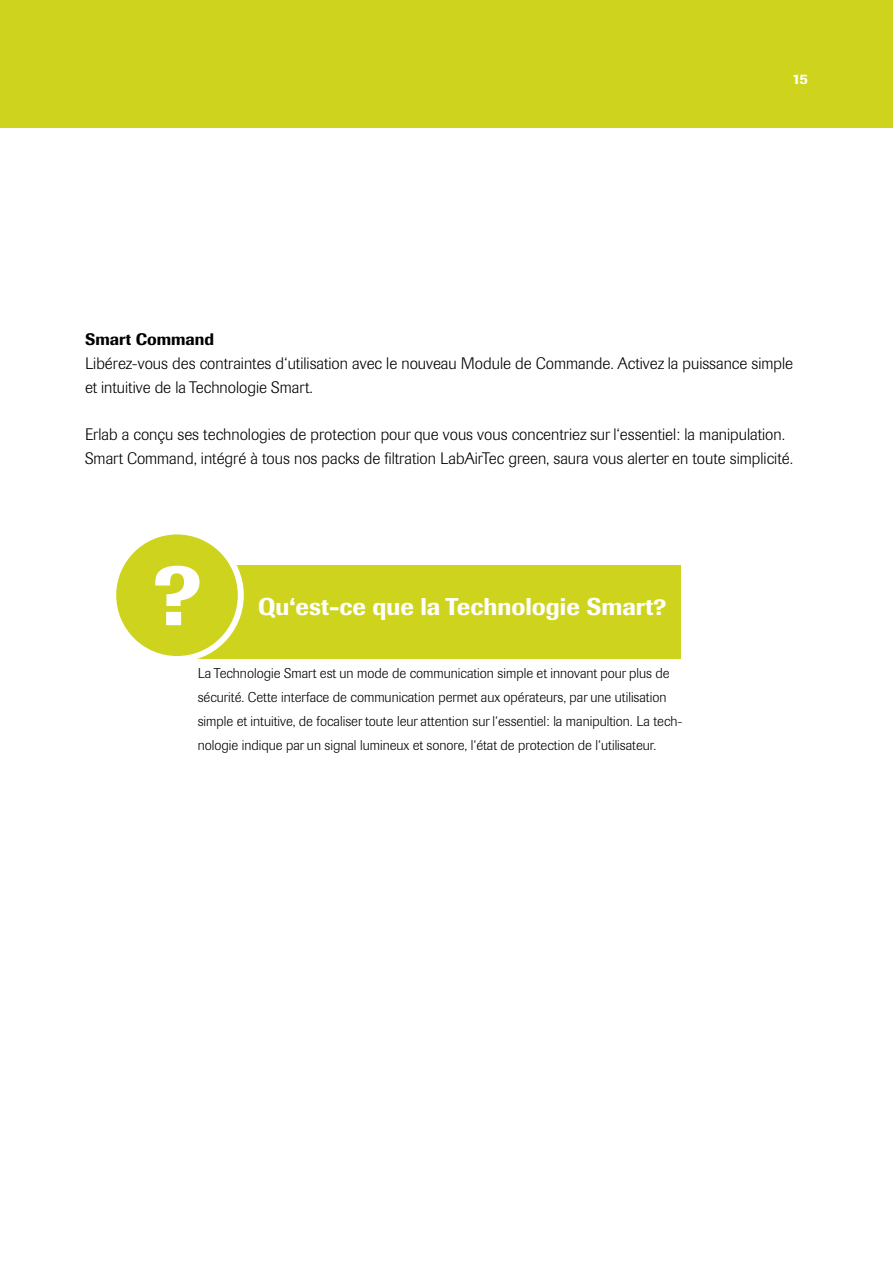
<style>
.page{position:relative;width:893px;height:1263px;background:#fff}
.page>*{position:absolute;margin:0;border:0;box-sizing:border-box;transform-origin:0 0}
.t1{font:500 90px "Imago BQ";color:#fff}
.t2{font:500 24px "Imago BQ";color:#fff}
.t3{font:300 16.5px/24px "Imago BQ";color:#000}
.t4{font:500 16.5px "Imago BQ";color:#000}
.t5{font:500 14.25px "Imago BQ";color:#fff}
.t6{font:300 14.1px/23.9px "Imago BQ";color:#000}
</style>
<div class="page">
<div style="left:0;top:0;width:893px;height:128px;background:#ced41e"></div>
<div style="left:169px;top:565px;width:512px;height:93px;background:#ced41e"></div>
<div style="left:113px;top:531px;width:128px;height:128px;background:#ced41e;border-radius:50%"></div>
<div style="left:110px;top:528px;width:134px;height:134px;border:6px solid #fff;border-radius:50%"></div>
<p class="t5" style="left:792px;top:70px;width:17px">15</p>
<p class="t4" style="left:85px;top:329px;width:131px">Smart Command</p>
<p class="t3" style="left:85px;top:351px;width:710px">Libérez-vous des contraintes d‘utilisation avec le nouveau Module de Commande. Activez la puissance simple et intuitive de la Technologie Smart.</p>
<p class="t3" style="left:85px;top:423px;width:710px">Erlab a conçu ses technologies de protection pour que vous vous concentriez sur l‘essentiel: la manipulation.<br>Smart Command, intégré à tous nos packs de filtration LabAirTec green, saura vous alerter en toute simplicité.</p>
<h1 class="t1" style="left:153px;top:539px;width:50px">?</h1>
<h2 class="t2" style="left:258px;top:592px;width:410px">Qu‘est-ce que la Technologie Smart?</h2>
<p class="t6" style="left:198px;top:661px;width:486px">La Technologie Smart est un mode de communication simple et innovant pour plus de sécurité. Cette interface de communication permet aux opérateurs, par une utilisation simple et intuitive, de focaliser toute leur attention sur l‘essentiel: la manipultion. La tech&shy;nologie indique par un signal lumineux et sonore, l‘état de protection de l‘utilisateur.</p>
</div>
